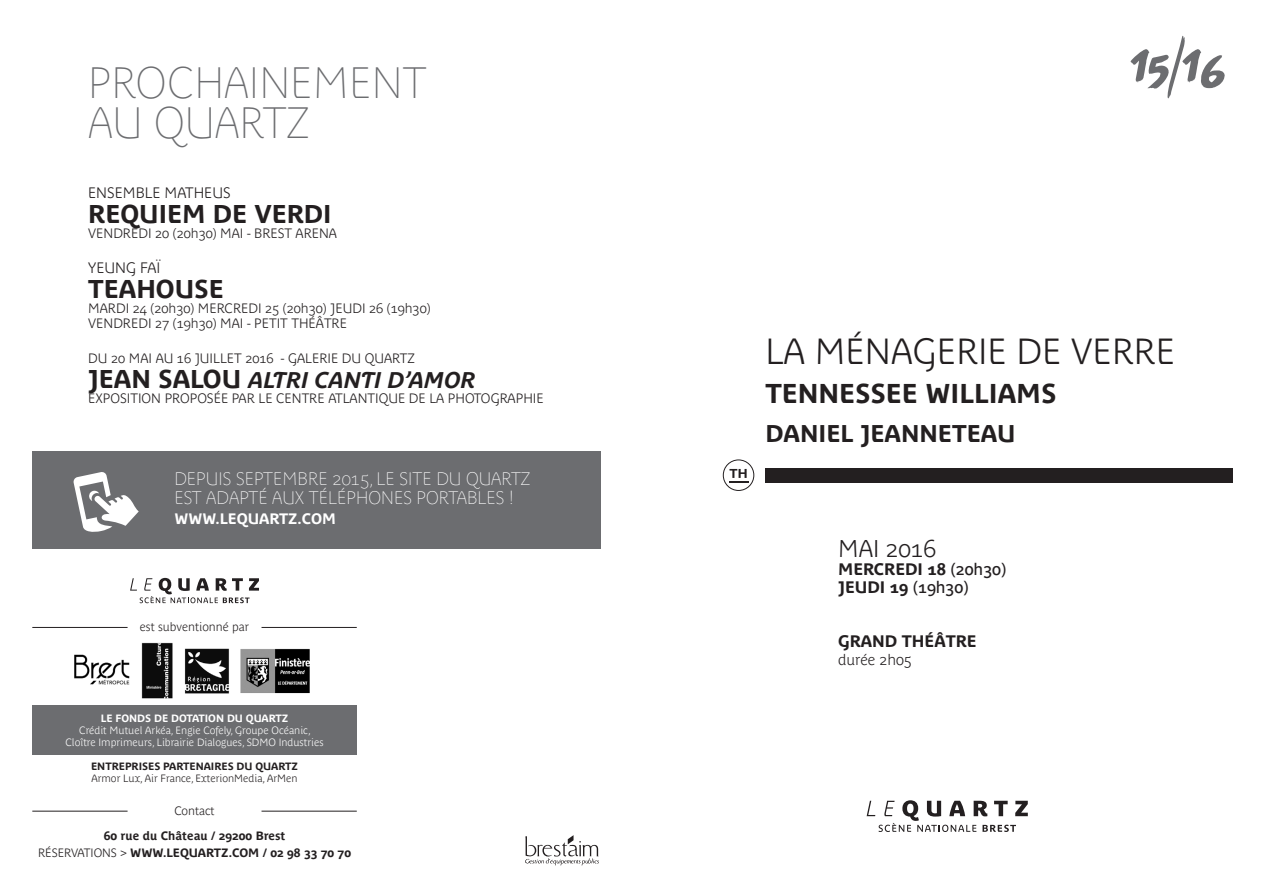
<style>
.page{position:relative;width:1263px;height:893px;background:#fff}
.page>*{position:absolute;margin:0;border:0;box-sizing:border-box;transform-origin:0 0}
.t1{font:43.5px/40.5px "Parisine Plus Std Clair";color:#6c6d70}
.t2{font:700 36px "Parisine Plus Std Clair";color:#231f20}
.t3{font:700 27px "Parisine Plus Std";color:#231f20}
.t4{font:700 25.5px "Parisine Plus Std";color:#231f20}
.t5{font:700 24px "Parisine Plus Std";color:#231f20}
.t6{font:700 24px "Parisine Plus Std Clair";color:#231f20}
.t7{font:italic 700 22.5px "Parisine Plus Std";color:#231f20}
.t8{font:18px/19.5px "Parisine Plus Std Clair";color:#fff}
.t9{font:700 16.5px/18px "Parisine Plus Std";color:#231f20}
.t10{font:700 15px "Parisine Plus Std Clair";color:#231f20}
.t11{font:700 15px "Parisine Plus Std";letter-spacing:.065em;color:#fff}
.t12{font:700 13.5px/15px "Parisine Plus Std Clair";color:#231f20}
.t13{font:700 12px "Parisine Plus Std";color:#231f20}
.t14{font:700 12px "Parisine Plus Std Clair";color:#231f20}
.t15{font:700 10.5px/12px "Parisine Plus Std Clair";color:#fff;text-align:center}
.t16{font:700 10.5px "Parisine Plus Std Clair";color:#231f20}
.t17{font:700 10.5px "Parisine Plus Std";color:#231f20}
.t18{font:700 10.5px "Parisine Plus Std";color:#fff}
.s1{font-style:normal;font-size:25.5px}
.s2{font-family:"Parisine Plus Std Clair"}
.s3{font-weight:400}
</style>
<div class="page">
<div style="left:32px;top:705px;width:325px;height:49px;background:#6c6d70"></div>
<svg style="left:867px;top:800px;width:161px;height:32px"></svg>
<svg style="left:130px;top:578px;width:129px;height:25px"></svg>
<div style="left:765px;top:468px;width:468px;height:15px;background:#231f20"></div>
<svg style="left:525px;top:835px;width:74px;height:30px"></svg>
<hr style="left:32px;top:627px;width:96px;height:1px;background:#231f20">
<hr style="left:261px;top:627px;width:96px;height:1px;background:#231f20">
<hr style="left:32px;top:811px;width:96px;height:1px;background:#231f20">
<hr style="left:261px;top:811px;width:96px;height:1px;background:#231f20">
<svg style="left:1130px;top:36px;width:95px;height:62px"></svg>
<div style="left:32px;top:451px;width:569px;height:98px;background:#6c6d70"></div>
<svg style="left:73px;top:472px;width:66px;height:60px"></svg>
<img style="left:74px;top:642px;width:236px;height:57px">
<div style="left:723px;top:460px;width:31px;height:31px;border:1px solid #231f20;border-radius:50%"></div>
<svg style="left:729px;top:469px;width:19px;height:14px"></svg>
<h1 class="t1" style="left:88px;top:62px;width:340px">PROCHAINEMENT<br>AU QUARTZ</h1>
<p class="t10" style="left:88px;top:184px;width:144px">ENSEMBLE MATHEUS</p>
<h3 class="t4" style="left:88px;top:200px;width:245px">REQUIEM DE VERDI</h3>
<p class="t12" style="left:88px;top:226px;width:140px">VENDREDI 20 (20h30) mai</p>
<p class="t12" style="left:247px;top:226px;width:92px">- BREST ARENA</p>
<p class="t10" style="left:88px;top:259px;width:74px">YEUNG FAÏ</p>
<h3 class="t4" style="left:88px;top:275px;width:137px">TEAHOUSE</h3>
<p class="t12" style="left:88px;top:301px;width:344px">MARDI 24 (20h30) MERCREDI 25 (20h30) JEUDI 26 (19h30)<br>VENDREDI 27 (19h30) mai</p>
<p class="t12" style="left:247px;top:316px;width:93px">- PETIT théâtre</p>
<p class="t12" style="left:88px;top:351px;width:49px">du 20 mai</p>
<p class="t12" style="left:156px;top:351px;width:47px">au 16 juille</p>
<p class="t12" style="left:234px;top:351px;width:71px">t 2016 - Galerie</p>
<p class="t12" style="left:342px;top:351px;width:42px">du Quar</p>
<p class="t12" style="left:400px;top:351px;width:16px">tz</p>
<h3 class="t7" style="left:88px;top:368px;width:389px"><span class="s1">JEAN SALOU</span> ALTRI CANTI D’AMOR</h3>
<p class="t12" style="left:88px;top:391px;width:22px">Exposi</p>
<p class="t12" style="left:130px;top:391px;width:16px">tion</p>
<p class="t12" style="left:165px;top:391px;width:9px">proposée</p>
<p class="t12" style="left:232px;top:391px;width:9px">par</p>
<p class="t12" style="left:258px;top:391px;width:93px">le Centre Atlan</p>
<p class="t12" style="left:368px;top:391px;width:16px">tique</p>
<p class="t12" style="left:409px;top:391px;width:81px">de la Photographie</p>
<h3 class="t8" style="left:174px;top:469px;width:304px">DEPUIS SEPTEM BRE 2015, LE SITE DU QUAR</h3>
<h3 class="t8" style="left:174px;top:469px;width:356px;text-indent:337px">TZ<br>EST ADAPTÉ AUX TÉLÉPHONES PORTABLES !</h3>
<p class="t11" style="left:174px;top:510px;width:15px">WWW</p>
<p class="t11" style="left:216px;top:510px;width:15px">.LEQUA</p>
<p class="t11" style="left:269px;top:510px;width:65px">RTZ.COM</p>
<p class="t14" style="left:140px;top:619px;width:111px">est subventionné par</p>
<p class="t18" style="left:101px;top:712px;width:37px">LE FONDS</p>
<p class="t18" style="left:154px;top:712px;width:39px">DE DOTATI</p>
<p class="t18" style="left:208px;top:712px;width:82px">ON DU QUARTZ</p>
<p class="t15" style="left:65px;top:724px;width:260px">Crédit Mutuel Arkéa, Engie Cofely, Groupe Océanic,<br>Cloître Imprimeurs, Librairie Dialogues, SDMO Industries</p>
<p class="t17" style="left:91px;top:760px;width:54px">ENTREPRISES</p>
<p class="t17" style="left:163px;top:760px;width:27px">PARTENAI</p>
<p class="t17" style="left:214px;top:760px;width:85px">RES DU QUARTZ</p>
<p class="t16" style="left:91px;top:772px;width:208px">Armor Lux, Air France, ExterionMedia, ArMen</p>
<p class="t14" style="left:174px;top:804px;width:42px">Contact</p>
<p class="t13" style="left:104px;top:829px;width:183px">60 RUE DU CHÂTEAU / 29200 BREST</p>
<p class="t14" style="left:38px;top:846px;width:15px">Réserva</p>
<p class="t14" style="left:84px;top:846px;width:14px">tions</p>
<p class="t13" style="left:120px;top:846px;width:22px"><span class="s2">&gt;</span> WWW</p>
<p class="t13" style="left:163px;top:846px;width:13px">.LEQUA</p>
<p class="t13" style="left:206px;top:846px;width:146px">RTZ.COM / 02 98 33 70 70</p>
<h2 class="t2" style="left:765px;top:331px;width:411px">LA MÉNAGERIE DE VERRE</h2>
<h3 class="t3" style="left:765px;top:378px;width:293px">TENNESSEE WILLIAMS</h3>
<h3 class="t5" style="left:765px;top:420px;width:252px">DANIEL JEANNETEAU</h3>
<h3 class="t6" style="left:838px;top:535px;width:99px">MAI 2016</h3>
<p class="t9" style="left:838px;top:560px;width:170px">MERCREDI 18 <span class="s3">(20h30)<br></span>JEUDI 19 <span class="s3">(19h30)</span></p>
<p class="t9" style="left:838px;top:632px;width:140px">GRAND THÉÂTRE</p>
<p class="t10" style="left:838px;top:651px;width:75px">durée 2h05</p>
</div>
